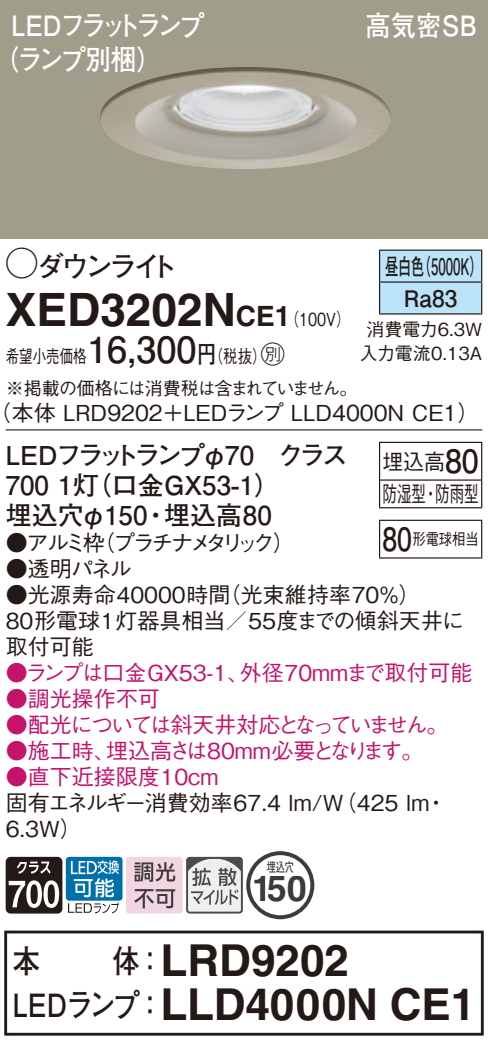
<style>
.page{position:relative;width:488px;height:1047px;background:#fff}
.page>*{position:absolute;margin:0;border:0;box-sizing:border-box;transform-origin:0 0}
.t1{font:700 46px "Helvetica LT Std";color:#231916}
.t2{font:700 44px/44px "Helvetica LT Std";color:#231916}
.t3{font:700 36px "Helvetica LT Std";color:#3e3a39}
.t4{font:700 32px "Futo Go B101 Pro";color:#231916;scale:.85 1}
.t5{font:700 28px/34px "Futo Go B101 Pro";letter-spacing:-.12em;color:#fff;scale:.9 1}
.t6{font:700 28px "Futo Go B101 Pro";letter-spacing:-.15em;color:#231916}
.t7{font:700 28px "Futo Go B101 Pro";letter-spacing:-.06em;color:#fff;scale:.9 1}
.t8{font:700 26px/30px "Futo Go B101 Pro";color:#231916}
.t9{font:700 22.8px/32px "Futo Go B101 Pro";color:#231916;text-align:center;scale:.58 1}
.t10{font:500 22px/26px "Gothic BBB Pro";color:#231916}
.t11{font:500 22px "Gothic BBB Pro";color:#c5126b}
.t12{font:500 22px "Gothic BBB Pro";letter-spacing:-.11em;color:#c5126b}
.t13{font:500 22px "Gothic BBB Pro";letter-spacing:-.19em;color:#231916}
.t14{font:500 22px/32.8px "Gothic BBB Pro";color:#231916;scale:.95 1}
.t15{font:500 18px/31.6px "Gothic BBB Pro";letter-spacing:-.035em;color:#231916;scale:.75 1}
.t16{font:500 18px/24px "Gothic BBB Pro";color:#231916;text-align:center}
.t17{font:500 16px "Gothic BBB Pro";color:#231916;scale:.83 1}
.t18{font:13.2px "Futo Go B101 Pro Bold 90 pv RKSJ H";color:#3f3b3a;scale:.7 1}
.s1{font-family:"Ford Classification 1";font-weight:400;font-size:32px}
.s2{font-size:28px}
.s3{font-family:"Gothic BBB Pro";font-weight:500;font-size:18px}
.s4{font-family:"Futo Go B101 Pro";font-weight:700;font-size:36px}
.s5{font-family:"Futo Go B101 Pro";font-weight:700;font-size:24px}
.s6{font-family:"Ford Classification 1";font-weight:400;font-size:24px}
.s7{font-family:"Futo Go B101 Pro";font-weight:700;font-size:32px}
.s8{color:#251b18}
.s9{font-family:"Futo Go B101 Pro";font-size:32px}
</style>
<div class="page">
<div style="left:0;top:0;width:488px;height:238px;background:#a19d8b"></div>
<img style="left:100px;top:67px;width:291px;height:102px">
<div style="left:380px;top:251px;width:101px;height:62px;background:#bbe3f9"></div>
<hr style="left:379px;top:249px;width:103px;height:2px;background:#231916">
<hr style="left:379px;top:251px;width:1px;height:30px;background:#231916">
<hr style="left:481px;top:251px;width:1px;height:30px;background:#231916">
<hr style="left:379px;top:281px;width:103px;height:2px;background:#231916">
<hr style="left:379px;top:283px;width:1px;height:30px;background:#231916">
<hr style="left:481px;top:283px;width:1px;height:30px;background:#231916">
<hr style="left:379px;top:313px;width:103px;height:1px;background:#231916">
<hr style="left:6px;top:429px;width:476px;height:1px;background:#231916">
<hr style="left:379px;top:443px;width:1px;height:37px;background:#231916">
<svg style="left:379px;top:480px;width:1px;height:27px"></svg>
<hr style="left:379px;top:442px;width:103px;height:1px;background:#231916">
<hr style="left:380px;top:479px;width:101px;height:2px;background:#231916">
<hr style="left:481px;top:443px;width:1px;height:37px;background:#231916">
<svg style="left:481px;top:480px;width:1px;height:27px"></svg>
<hr style="left:379px;top:507px;width:103px;height:1px;background:#231916">
<hr style="left:379px;top:521px;width:1px;height:36px;background:#231916">
<hr style="left:379px;top:519px;width:103px;height:2px;background:#231916">
<hr style="left:481px;top:521px;width:1px;height:36px;background:#231916">
<hr style="left:379px;top:557px;width:103px;height:1px;background:#231916">
<svg style="left:6px;top:856px;width:56px;height:57px"></svg>
<div style="left:66px;top:856px;width:56px;height:44px;background:#0070ac;border-radius:3px"></div>
<svg style="left:68px;top:860px;width:51px;height:53px"></svg>
<svg style="left:126px;top:851px;width:188px;height:68px"></svg>
<div style="left:4px;top:930px;width:479px;height:105px;border:3px solid #231916"></div>
<p class="t5" style="left:-7px;top:5px;width:236px;text-indent:18px">LEDフラットランプ（ランプ別梱）</p>
<p class="t7" style="left:365px;top:3px;width:125px">高気密SB</p>
<p class="t6" style="left:6px;top:244px;width:174px"><span class="s1">A</span>ダウンライト</p>
<h1 class="t1" style="left:6px;top:281px;width:346px">XED3202N<span class="s2">CE1</span><span class="s3">（100V）</span></h1>
<p class="t15" style="left:6px;top:338px;width:470px">希望小売価格<span class="s4">16,300</span><span class="s5">円</span>（税抜）<span class="s6">C<br></span>※掲載の価格には消費税は含まれていません。</p>
<p class="t10" style="left:-10px;top:397px;width:491px">（本体 LRD9202＋LEDランプ LLD4000N CE1）</p>
<p class="t9" style="left:385px;top:247px;width:170px">昼白色（5000K）<br>Ra83</p>
<p class="t16" style="left:359px;top:315px;width:124px">消費電力6.3W入力電流0.13A</p>
<p class="t8" style="left:6px;top:436px;width:343px">LEDフラットランプφ70　クラス<br>700 1灯（口金GX53-1）<br>埋込穴φ150・埋込高80</p>
<p class="t13" style="left:6px;top:525px;width:290px">●アルミ枠（プラチナメタリック）</p>
<p class="t10" style="left:6px;top:553px;width:128px">●透明パネル</p>
<p class="t10" style="left:6px;top:579px;width:460px">●光源寿命40000時間（光束維持率70％）<br>80形電球1灯器具相当／55度までの傾斜天井に取付可能</p>
<p class="t11" style="left:6px;top:655px;width:468px">●ランプは口金GX53-1、外径70mmまで取付可能</p>
<p class="t11" style="left:6px;top:681px;width:156px">●調光操作不可</p>
<p class="t12" style="left:6px;top:707px;width:444px">●配光については斜天井対応となっていません。</p>
<p class="t11" style="left:6px;top:733px;width:419px">●施工時、埋込高さは80mm必要となります。</p>
<p class="t11" style="left:6px;top:759px;width:214px">●直下近接限度10cm</p>
<p class="t10" style="left:6px;top:787px;width:443px">固有エネルギー消費効率67.4 lm/W（425 lm・<br>6.3W）</p>
<p class="t14" style="left:382px;top:442px;width:103px">埋込高<span class="s7">80</span>防湿型・防雨型</p>
<p class="t17" style="left:382px;top:526px;width:118px"><span class="s7">80</span>形電球相当</p>
<p class="t18" style="left:266px;top:856px;width:41px">埋込穴</p>
<h3 class="t3" style="left:252px;top:866px;width:57px"><span class="s8">1</span>50</h3>
<h2 class="t2" style="left:13px;top:937px;width:464px;text-indent:100px"><span class="s9">体：</span>LRD9202<br><span class="s9">LEDランプ：</span>LLD4000N CE1</h2>
<h3 class="t4" style="left:13px;top:935px;width:34px">本</h3>
</div>
